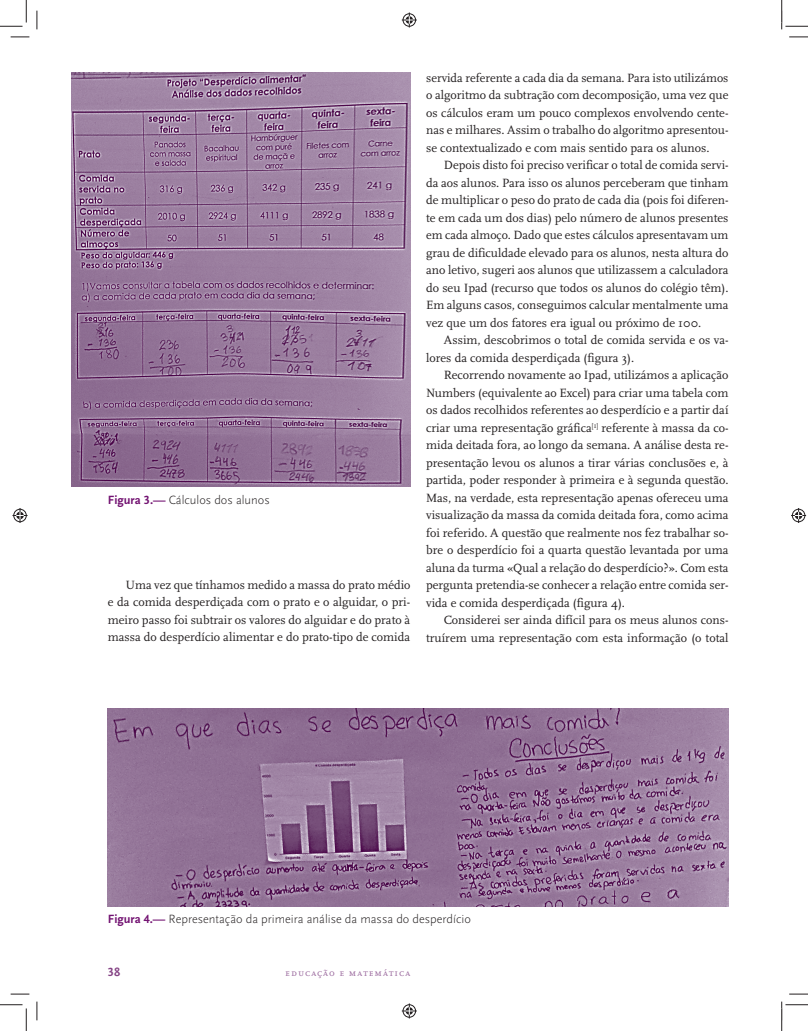
<style>
.page{position:relative;width:808px;height:1031px;background:#fff}
.page>*{position:absolute;margin:0;border:0;box-sizing:border-box;transform-origin:0 0}
.t1{font:12.5px/17.5px "Scala";color:#231f20;text-align:justify}
.t2{font:300 12.5px "Scala Sans Pro";color:#231f20}
.t3{font:12.5px "Scala Sans Bold SC";color:#854385}
.t4{font:10px "Scala Caps";letter-spacing:.1em;color:#9b6a9e}
.s1{font-weight:700;color:#731372}
</style>
<div class="page">
<img style="left:71px;top:72px;width:339px;height:414px">
<img style="left:108px;top:708px;width:620px;height:198px">
<svg style="left:11px;top:36px;width:18px;height:2px"></svg>
<svg style="left:789px;top:36px;width:18px;height:2px"></svg>
<svg style="left:11px;top:993px;width:18px;height:1px"></svg>
<svg style="left:789px;top:993px;width:18px;height:1px"></svg>
<svg style="left:36px;top:11px;width:2px;height:18px"></svg>
<svg style="left:36px;top:1001px;width:2px;height:19px"></svg>
<svg style="left:0;top:0;width:27px;height:27px"></svg>
<svg style="left:0;top:1004px;width:27px;height:26px"></svg>
<svg style="left:781px;top:0;width:26px;height:29px"></svg>
<svg style="left:781px;top:1001px;width:26px;height:29px"></svg>
<svg style="left:401px;top:13px;width:15px;height:15px"></svg>
<svg style="left:401px;top:1003px;width:15px;height:15px"></svg>
<svg style="left:13px;top:508px;width:15px;height:15px"></svg>
<svg style="left:791px;top:508px;width:14px;height:15px"></svg>
<p class="t2" style="left:108px;top:495px;width:163px"><span class="s1">Figura 3.—</span> Cálculos dos alunos</p>
<p class="t1" style="left:108px;top:576px;width:304px;text-indent:18px">Uma vez que tínhamos medido a massa do prato médio e da comida desperdiçada com o prato e o alguidar, o pri&shy;meiro passo foi subtrair os valores do alguidar e do prato à massa do desperdício alimentar e do prato-tipo de comida</p>
<p class="t1" style="left:426px;top:70px;width:304px">servida referente a cada dia da semana. Para isto utilizámos o algoritmo da subtração com decomposição, uma vez que os cálculos eram um pouco complexos envolvendo cente&shy;nas e milhares. Assim o trabalho do algoritmo apresentou&shy;se contextualizado e com mais sentido para os alunos.</p>
<p class="t1" style="left:426px;top:157px;width:304px;text-indent:18px">Depois disto foi preciso verificar o total de comida servi&shy;da aos alunos. Para isso os alunos perceberam que tinham de multiplicar o peso do prato de cada dia (pois foi diferen&shy;te em cada um dos dias) pelo número de alunos presentes em cada almoço. Dado que estes cálculos apresentavam um grau de dificuldade elevado para os alunos, nesta altura do ano letivo, sugeri aos alunos que utilizassem a calculadora do seu Ipad (recurso que todos os alunos do colégio têm).<br>Em alguns casos, conseguimos calcular mentalmente uma vez que um dos fatores era igual ou próximo de 100.</p>
<p class="t1" style="left:426px;top:332px;width:304px;text-indent:18px">Assim, descobrimos o total de comida servida e os va&shy;lores da comida desperdiçada (figura 3).</p>
<p class="t1" style="left:426px;top:367px;width:304px;text-indent:18px">Recorrendo novamente ao Ipad, utilizámos a aplicação Numbers (equivalente ao Excel) para criar uma tabela com os dados recolhidos referentes ao desperdício e a partir daí criar uma representação gráfica<sup>[1]</sup> referente à massa da co&shy;mida deitada fora, ao longo da semana. A análise desta re&shy;presentação levou os alunos a tirar várias conclusões e, à partida, poder responder à primeira e à segunda questão.<br>Mas, na verdade, esta representação apenas ofereceu uma visualização da massa da comida deitada fora, como acima foi referido. A questão que realmente nos fez trabalhar so&shy;bre o desperdício foi a quarta questão levantada por uma aluna da turma «Qual a relação do desperdício?». Com esta pergunta pretendia-se conhecer a relação entre comida ser&shy;vida e comida desperdiçada (figura 4).</p>
<p class="t1" style="left:426px;top:612px;width:304px;text-align:right">Considerei ser ainda difícil para os meus alunos cons&shy;truírem uma representação com esta informação (o total</p>
<p class="t2" style="left:108px;top:914px;width:364px"><span class="s1">Figura 4.—</span> Representação da primeira análise da massa do desperdício</p>
<p class="t3" style="left:108px;top:964px;width:14px">38</p>
<p class="t4" style="left:285px;top:967px;width:126px">educação e matemática</p>
</div>
